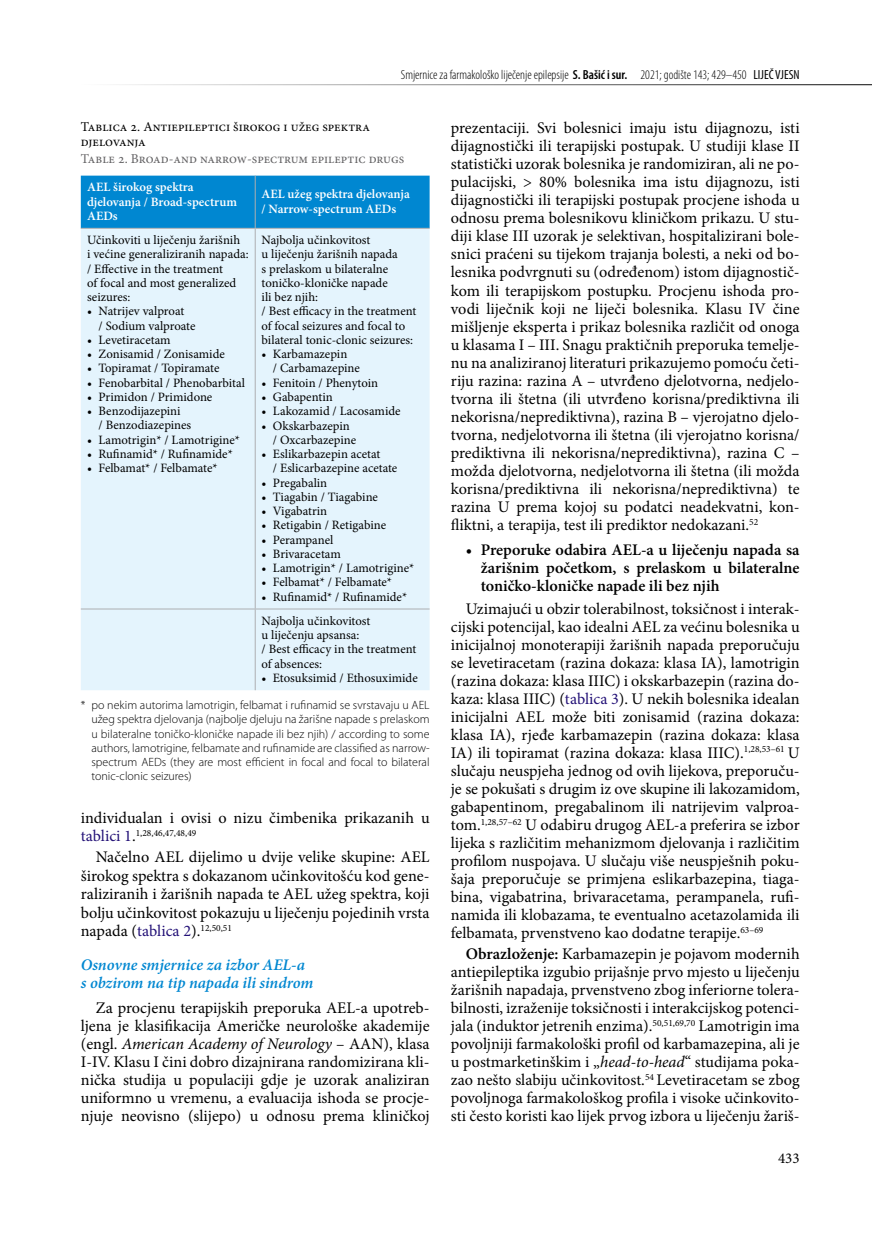
<style>
.page{position:relative;width:872px;height:1234px;background:#fff}
.page>*{position:absolute;margin:0;border:0;box-sizing:border-box;transform-origin:0 0}
.t1{font:16.2px/18px "Minion Pro";letter-spacing:.005em;color:#000;text-align:justify}
.t2{font:600 16.2px/18px "Minion Pro";color:#000;text-align:justify}
.t3{font:italic 600 16.2px/18px "Minion Pro";letter-spacing:-.005em;color:#0087d1}
.t4{font:15px "Minion Pro";color:#000}
.t5{font:13.5px/15px "Minion Pro";color:#000}
.t6{font:13.5px "Minion Pro";color:#646365}
.t7{font:300 condensed 13.2px "Myriad Pro";color:#000}
.t8{font:12.75px/14.2px "Minion Pro";color:#000}
.t9{font:600 12.75px/14.2px "Minion Pro";color:#fff}
.t10{font:300 12px/14.2px "Myriad Pro";color:#000;text-align:justify}
.t11{font:9.45px "Minion Pro";color:#000}
.s1{font-weight:600}
.s2{font-weight:400}
.s3{font-size:16.2px;color:#231177}
.s4{font-size:16.2px}
.s5{color:#231177}
.s6{font-style:italic}
</style>
<div class="page">
<hr style="left:81px;top:84px;width:791px;height:1px;background:#000">
<div style="left:81px;top:175px;width:348px;height:53px;background:#0087d1"></div>
<div style="left:81px;top:229px;width:348px;height:461px;background:#e4f4fd"></div>
<hr style="left:255px;top:175px;width:1px;height:53px;background:#adaeb1">
<hr style="left:81px;top:228px;width:174px;height:1px;background:#adaeb1">
<hr style="left:255px;top:228px;width:174px;height:1px;background:#adaeb1">
<hr style="left:255px;top:229px;width:1px;height:379px;background:#adaeb1">
<hr style="left:81px;top:608px;width:174px;height:1px;background:#adaeb1">
<hr style="left:255px;top:608px;width:174px;height:1px;background:#adaeb1">
<hr style="left:255px;top:609px;width:1px;height:81px;background:#adaeb1">
<p class="t7" style="left:401px;top:67px;width:400px">Smjernice za farmakološko liječenje epilepsije <span class="s1">S. Bašić i sur.</span> 2021; godište 143; 429–450 <span class="s2">LIJEČ VJESN</span></p>
<p class="t5" style="left:81px;top:119px;width:291px">Tablica 2. Antiepileptici širokog i užeg spektra djelovanja</p>
<p class="t6" style="left:81px;top:150px;width:325px">Table 2. Broad-and narrow-spectrum epileptic drugs</p>
<p class="t9" style="left:87px;top:180px;width:151px">AEL širokog spektra djelovanja / Broad-spectrum<br>AEDs</p>
<p class="t9" style="left:261px;top:187px;width:150px">AEL užeg spektra djelovanja / Narrow-spectrum AEDs</p>
<p class="t8" style="left:87px;top:233px;width:163px">Učinkoviti u liječenju žarišnih<br>i većine generaliziranih napada: / Effective in the treatment<br>of focal and most generalized seizures:</p>
<p class="t8" style="left:99px;top:304px;width:98px;text-indent:-11px">• Natrijev valproat<br>/ Sodium valproate</p>
<p class="t8" style="left:87px;top:332px;width:85px">• Levetiracetam</p>
<p class="t8" style="left:87px;top:347px;width:139px">• Zonisamid / Zonisamide</p>
<p class="t8" style="left:87px;top:361px;width:134px">• Topiramat / Topiramate</p>
<p class="t8" style="left:87px;top:375px;width:159px">• Fenobarbital / Phenobarbital</p>
<p class="t8" style="left:87px;top:389px;width:127px">• Primidon / Primidone</p>
<p class="t8" style="left:99px;top:404px;width:94px;text-indent:-11px">• Benzodijazepini<br>/ Benzodiazepines</p>
<p class="t8" style="left:87px;top:432px;width:154px">• Lamotrigin* / Lamotrigine*</p>
<p class="t8" style="left:87px;top:446px;width:147px">• Rufinamid* / Rufinamide*</p>
<p class="t8" style="left:87px;top:461px;width:132px">• Felbamat* / Felbamate*</p>
<p class="t8" style="left:261px;top:233px;width:156px">Najbolja učinkovitost<br>u liječenju žarišnih napada<br>s prelaskom u bilateralne toničko-kloničke napade<br>ili bez njih:<br>/ Best efficacy in the treatment of focal seizures and focal to bilateral tonic-clonic seizures:</p>
<p class="t8" style="left:273px;top:347px;width:89px;text-indent:-11px">• Karbamazepin<br>/ Carbamazepine</p>
<p class="t8" style="left:261px;top:375px;width:118px">• Fenitoin / Phenytoin</p>
<p class="t8" style="left:261px;top:390px;width:73px">• Gabapentin</p>
<p class="t8" style="left:261px;top:404px;width:140px">• Lakozamid / Lacosamide</p>
<p class="t8" style="left:273px;top:418px;width:85px;text-indent:-11px">• Okskarbazepin / Oxcarbazepine</p>
<p class="t8" style="left:273px;top:447px;width:126px;text-indent:-11px">• Eslikarbazepin acetat<br>/ Eslicarbazepine acetate</p>
<p class="t8" style="left:261px;top:475px;width:67px">• Pregabalin</p>
<p class="t8" style="left:261px;top:489px;width:118px">• Tiagabin / Tiagabine</p>
<p class="t8" style="left:261px;top:504px;width:67px">• Vigabatrin</p>
<p class="t8" style="left:261px;top:518px;width:126px">• Retigabin / Retigabine</p>
<p class="t8" style="left:261px;top:532px;width:73px">• Perampanel</p>
<p class="t8" style="left:261px;top:546px;width:81px">• Brivaracetam</p>
<p class="t8" style="left:261px;top:561px;width:154px">• Lamotrigin* / Lamotrigine*</p>
<p class="t8" style="left:261px;top:575px;width:132px">• Felbamat* / Felbamate*</p>
<p class="t8" style="left:261px;top:584px;width:147px;line-height:24.2px">• Rufinamid* / Rufinamide*<br>Najbolja učinkovitost</p>
<p class="t8" style="left:261px;top:628px;width:156px">u liječenju apsansa:<br>/ Best efficacy in the treatment of absences:</p>
<p class="t8" style="left:261px;top:670px;width:158px">• Etosuksimid / Ethosuximide</p>
<p class="t10" style="left:91px;top:697px;width:340px;text-indent:-11px">* po nekim autorima lamotrigin, felbamat i rufinamid se svrstavaju u AEL užeg spektra djelovanja (najbolje djeluju na žarišne napade s prelaskom u bilateralne toničko-kloničke napade ili bez njih) / according to some authors, lamotrigine, felbamate and rufinamide are classified as narrow&shy;spectrum AEDs (they are most efficient in focal and focal to bilateral tonic-clonic seizures)</p>
<p class="t1" style="left:81px;top:809px;width:350px">individualan i ovisi o nizu čimbenika prikazanih u</p>
<p class="t11" style="left:81px;top:826px;width:117px"><span class="s3">tablici 1</span><span class="s4">.</span>1,28,46,47,48,49</p>
<p class="t1" style="left:81px;top:847px;width:350px;line-height:18.5px;text-indent:15px">Načelno AEL dijelimo u dvije velike skupine: AEL širokog spektra s dokazanom učinkovitošću kod gene&shy;raliziranih i žarišnih napada te AEL užeg spektra, koji bolju učinkovitost pokazuju u liječenju pojedinih vrsta napada (<span class="s5">tablica 2</span>).<sup>12,50,51</sup></p>
<p class="t3" style="left:81px;top:955px;width:234px">Osnovne smjernice za izbor AEL-a s obzirom na tip napada ili sindrom</p>
<p class="t1" style="left:81px;top:998px;width:350px;text-indent:15px">Za procjenu terapijskih preporuka AEL-a upotreb&shy;ljena je klasifikacija Američke neurološke akademije (engl. <span class="s6">American Academy of Neurology</span> – AAN), klasa I-IV. Klasu I čini dobro dizajnirana randomizirana kli&shy;nička studija u populaciji gdje je uzorak analiziran uniformno u vremenu, a evaluacija ishoda se procje&shy;njuje neovisno (slijepo) u odnosu prema kliničkoj</p>
<p class="t1" style="left:451px;top:119px;width:350px">prezentaciji. Svi bolesnici imaju istu dijagnozu, isti dijagnostički ili terapijski postupak. U studiji klase II statistički uzorak bolesnika je randomiziran, ali ne po&shy;pulacijski, &gt; 80% bolesnika ima istu dijagnozu, isti dijagnostički ili terapijski postupak procjene ishoda u odnosu prema bolesnikovu kliničkom prikazu. U stu&shy;diji klase III uzorak je selektivan, hospitalizirani bole&shy;snici praćeni su tijekom trajanja bolesti, a neki od bo&shy;lesnika podvrgnuti su (određenom) istom dijagnostič&shy;kom ili terapijskom postupku. Procjenu ishoda pro&shy;vodi liječnik koji ne liječi bolesnika. Klasu IV čine mišljenje eksperta i prikaz bolesnika različit od onoga u klasama I – III. Snagu praktičnih preporuka temelje&shy;nu na analiziranoj literaturi prikazujemo pomoću četi&shy;riju razina: razina A – utvrđeno djelotvorna, nedjelo&shy;tvorna ili štetna (ili utvrđeno korisna/prediktivna ili nekorisna/neprediktivna), razina B – vjerojatno djelo&shy;tvorna, nedjelotvorna ili štetna (ili vjerojatno korisna/ prediktivna ili nekorisna/neprediktivna), razina C – možda djelotvorna, nedjelotvorna ili štetna (ili možda korisna/prediktivna ili nekorisna/neprediktivna) te razina U prema kojoj su podatci neadekvatni, kon&shy;fliktni, a terapija, test ili prediktor nedokazani.<sup>52</sup></p>
<p class="t2" style="left:480px;top:540px;width:320px;text-indent:-15px">• Preporuke odabira AEL-a u liječenju napada sa žarišnim početkom, s prelaskom u bilateralne toničko-kloničke napade ili bez njih</p>
<p class="t1" style="left:451px;top:599px;width:350px;text-indent:15px">Uzimajući u obzir tolerabilnost, toksičnost i interak&shy;cijski potencijal, kao idealni AEL za većinu bolesnika u inicijalnoj monoterapiji žarišnih napada preporučuju se levetiracetam (razina dokaza: klasa IA), lamotrigin (razina dokaza: klasa IIIC) i okskarbazepin (razina do&shy;kaza: klasa IIIC) (<span class="s5">tablica 3</span>). U nekih bolesnika idealan inicijalni AEL može biti zonisamid (razina dokaza: klasa IA), rjeđe karbamazepin (razina dokaza: klasa IA) ili topiramat (razina dokaza: klasa IIIC).<sup>1,28,53–61</sup> U slučaju neuspjeha jednog od ovih lijekova, preporuču&shy;je se pokušati s drugim iz ove skupine ili lakozamidom, gabapentinom, pregabalinom ili natrijevim valproa&shy;tom.<sup>1,28,57–62</sup> U odabiru drugog AEL-a preferira se izbor lijeka s različitim mehanizmom djelovanja i različitim profilom nuspojava. U slučaju više neuspješnih poku&shy;šaja preporučuje se primjena eslikarbazepina, tiaga&shy;bina, vigabatrina, brivaracetama, perampanela, rufi&shy;namida ili klobazama, te eventualno acetazolamida ili felbamata, prvenstveno kao dodatne terapije.<sup>63–69</sup></p>
<p class="t1" style="left:451px;top:944px;width:350px;text-indent:15px"><span class="s1">Obrazloženje:</span> Karbamazepin je pojavom modernih antiepileptika izgubio prijašnje prvo mjesto u liječenju žarišnih napadaja, prvenstveno zbog inferiorne tolera&shy;bilnosti, izraženije toksičnosti i interakcijskog potenci&shy;jala (induktor jetrenih enzima).<sup>50,51,69,70</sup> Lamotrigin ima povoljniji farmakološki profil od karbamazepina, ali je u postmarketinškim i „<span class="s6">head-to-head</span>“ studijama poka&shy;zao nešto slabiju učinkovitost.<sup>54</sup> Levetiracetam se zbog povoljnoga farmakološkog profila i visoke učinkovito&shy;sti često koristi kao lijek prvog izbora u liječenju žariš-</p>
<p class="t4" style="left:778px;top:1147px;width:23px">433</p>
</div>
